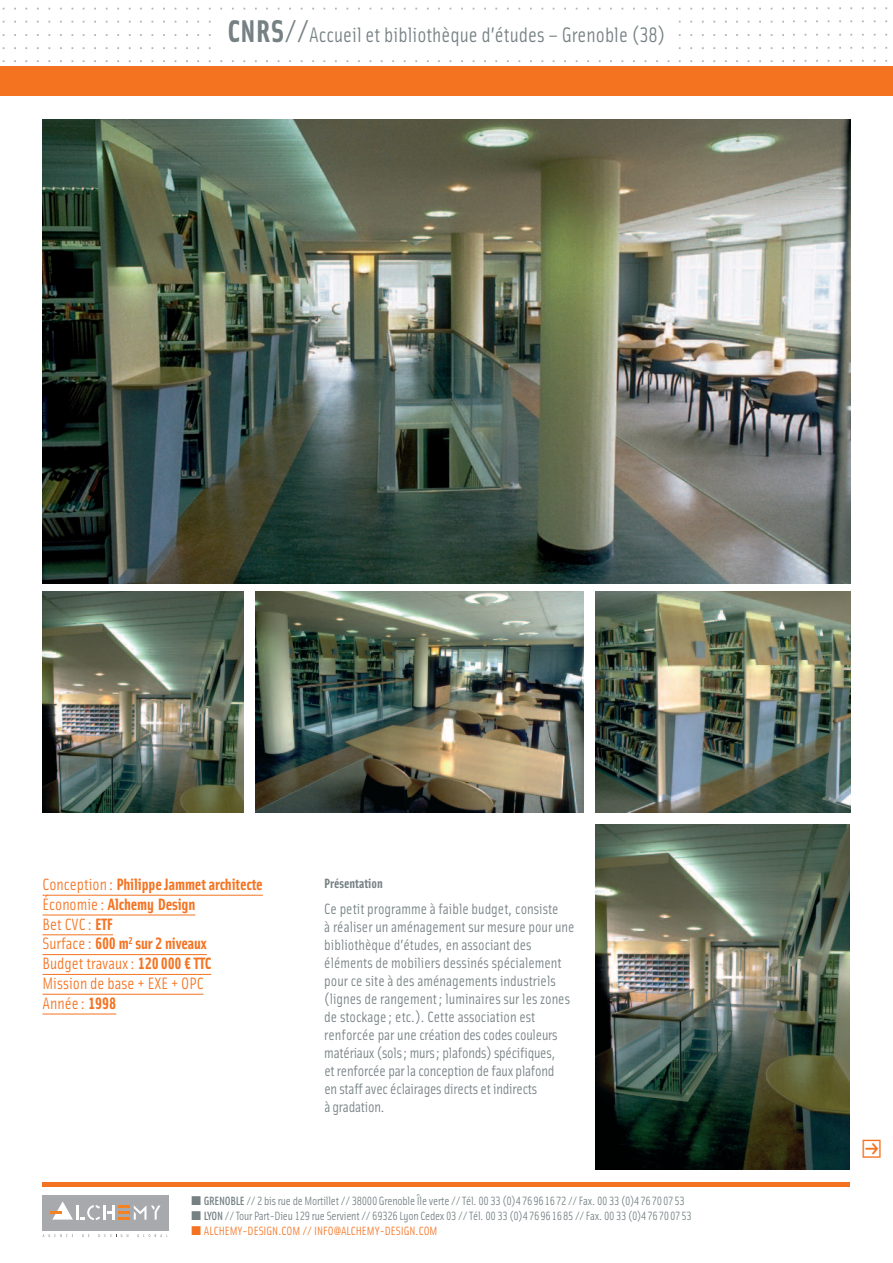
<style>
.page{position:relative;width:893px;height:1263px;background:#fff}
.page>*{position:absolute;margin:0;border:0;box-sizing:border-box;transform-origin:0 0}
.t1{font:22.5px "Button Bonus Square Positive";color:#f47321}
.t2{font:21px "Solex Regular Lining";color:#768184}
.t3{font:16.5px/19.8px "Solex Bold Lining";letter-spacing:-.01em;color:#f47321}
.t4{font:16.5px/19.8px "Solex Regular Lining";color:#f47321}
.t5{font:15px/18px "Solex Regular Lining";color:#768184}
.t6{font:13.5px "Solex Bold Lining";color:#768184}
.t7{font:12px/15px "Solex Regular Lining";letter-spacing:-.02em;color:#768184}
.s1{font-family:"Solex Bold Lining";font-size:31.5px}
.s2{font-size:31.5px}
.s3{font-family:"Solex Regular Lining"}
.s4{font-family:"Solex Bold Lining"}
.s5{font-family:"Solex Medium Lining"}
.s6{color:#f47321}
</style>
<div class="page">
<img style="left:2px;top:7px;width:886px;height:55px">
<div style="left:219px;top:17px;width:457px;height:34px;background:#fff"></div>
<div style="left:0;top:66px;width:893px;height:30px;background:#f47321"></div>
<hr style="left:43px;top:1182px;width:807px;height:4px;background:#f47321">
<div style="left:43px;top:1195px;width:126px;height:42px;background:linear-gradient(to right,#fff,#fff)"></div>
<div style="left:43px;top:1195px;width:126px;height:35px;background:#a8a9ad"></div>
<svg style="left:50px;top:1201px;width:111px;height:19px"></svg>
<svg style="left:43px;top:1234px;width:30px;height:3px"></svg>
<svg style="left:82px;top:1234px;width:7px;height:3px"></svg>
<svg style="left:99px;top:1234px;width:29px;height:3px"></svg>
<svg style="left:137px;top:1234px;width:31px;height:3px"></svg>
<img style="left:255px;top:591px;width:328px;height:221px">
<img style="left:595px;top:591px;width:255px;height:221px">
<img style="left:43px;top:119px;width:807px;height:464px">
<img style="left:43px;top:591px;width:200px;height:221px">
<hr style="left:43px;top:895px;width:220px;height:1px;background:#f47321">
<hr style="left:43px;top:915px;width:152px;height:1px;background:#f47321">
<hr style="left:43px;top:934px;width:70px;height:1px;background:#f47321">
<hr style="left:43px;top:954px;width:164px;height:1px;background:#f47321">
<hr style="left:43px;top:974px;width:168px;height:1px;background:#f47321">
<hr style="left:43px;top:994px;width:161px;height:1px;background:#f47321">
<hr style="left:43px;top:1014px;width:73px;height:1px;background:#f47321">
<img style="left:595px;top:825px;width:254px;height:344px">
<h2 class="t2" style="left:228px;top:23px;width:439px"><span class="s1">CNRS</span><span class="s2">//</span>Accueil et bibliothèque d’études – Grenoble (38)</h2>
<p class="t3" style="left:43px;top:874px;width:222px"><span class="s3">Conception :</span> Philippe Jammet architecte<br><span class="s3">Économie :</span> Alchemy Design</p>
<p class="t4" style="left:43px;top:914px;width:72px">Bet CVC : <span class="s4">ETF</span></p>
<p class="t3" style="left:43px;top:934px;width:166px"><span class="s3">Surface :</span> 600 m<sup>2</sup> sur 2 niveaux</p>
<p class="t4" style="left:43px;top:953px;width:170px">Budget travaux: <span class="s4">120000 ¤ TTC<br></span>Mission de base + EXE + OPC<br>Année : <span class="s4">1998</span></p>
<p class="t6" style="left:324px;top:875px;width:60px">Présentation</p>
<p class="t5" style="left:324px;top:900px;width:252px">Ce petit programme à faible budget, consiste<br>à réaliser un aménagement sur mesure pour une bibliothèque d’études, en associant des éléments de mobiliers dessinés spécialement pour ce site à des aménagements industriels (lignes de rangement; luminaires sur les zones de stockage ; etc.). Cette association est renforcée par une création des codes couleurs matériaux (sols; murs; plafonds) spécifiques,<br>et renforcée par la conception de faux plafond<br>en staff avec éclairages directs et indirects<br>à gradation.</p>
<p class="t7" style="left:204px;top:1193px;width:490px"><span class="s5">GRENOBLE</span> // 2 bis rue de Mortillet // 38000 Grenoble Île verte // Tél. 00 33 (0)476961672 // Fax. 00 33 (0)476700753<br><span class="s5">LYON</span> // Tour Part-Dieu 129 rue Servient // 69326 Lyon Cedex 03 // Tél. 00 33 (0)476961685 // Fax. 00 33 (0)476700753<br><span class="s6">ALCHEMY-DESIGN.COM // INFO@ALCHEMY-DESIGN.COM</span></p>
<h1 class="t1" style="left:860px;top:1140px;width:24px">P</h1>
</div>
